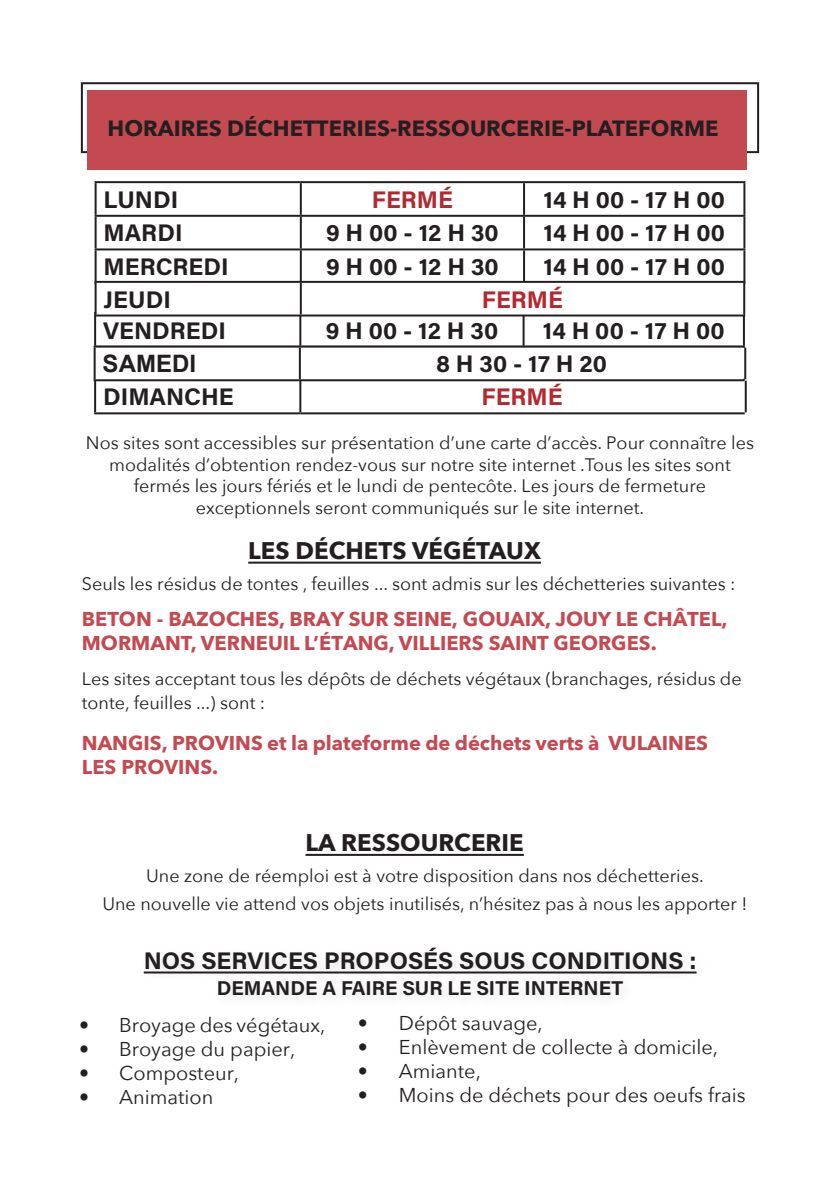
<style>
.page{position:relative;width:840px;height:1191px;background:#fff}
.page>*{position:absolute;margin:0;border:0;box-sizing:border-box;transform-origin:0 0}
.t1{font:24px "Acumin Variable Concept";color:#231f20}
.t2{font:700 24px "Avenir Next";color:#231f20}
.t3{font:24px "Acumin Variable Concept";color:#b3292f}
.t4{font:700 24px "Arial";color:#231f20}
.t5{font:24px "Minion Pro";color:#231f20}
.t6{font:700 22px "Avenir Next";color:#231f20}
.t7{font:700 20px/24px "Avenir Next";color:#c44a52}
.t8{font:20px "Avenir Next";color:#231f20}
.t9{font:20px "Acumin Variable Concept";color:#231f20}
.t10{font:18px/21.6px "Avenir Next";color:#231f20;text-align:center}
</style>
<div class="page">
<svg style="left:97px;top:183px;width:646px;height:98px"></svg>
<hr style="left:95px;top:181px;width:205px;height:2px;background:#231f20">
<hr style="left:95px;top:183px;width:2px;height:32px;background:#231f20">
<hr style="left:300px;top:181px;width:223px;height:2px;background:#231f20">
<hr style="left:299px;top:183px;width:2px;height:32px;background:#231f20">
<hr style="left:523px;top:181px;width:222px;height:2px;background:#231f20">
<hr style="left:522px;top:183px;width:2px;height:32px;background:#231f20">
<hr style="left:743px;top:183px;width:2px;height:32px;background:#231f20">
<hr style="left:95px;top:215px;width:205px;height:2px;background:#231f20">
<hr style="left:95px;top:217px;width:2px;height:31px;background:#231f20">
<hr style="left:300px;top:215px;width:223px;height:2px;background:#231f20">
<hr style="left:299px;top:217px;width:2px;height:31px;background:#231f20">
<hr style="left:523px;top:215px;width:222px;height:2px;background:#231f20">
<hr style="left:522px;top:217px;width:2px;height:31px;background:#231f20">
<hr style="left:743px;top:217px;width:2px;height:31px;background:#231f20">
<hr style="left:95px;top:248px;width:205px;height:2px;background:#231f20">
<hr style="left:95px;top:250px;width:2px;height:32px;background:#231f20">
<hr style="left:300px;top:248px;width:223px;height:2px;background:#231f20">
<hr style="left:299px;top:250px;width:2px;height:32px;background:#231f20">
<hr style="left:523px;top:248px;width:222px;height:2px;background:#231f20">
<hr style="left:522px;top:250px;width:2px;height:32px;background:#231f20">
<hr style="left:743px;top:250px;width:2px;height:32px;background:#231f20">
<hr style="left:523px;top:282px;width:222px;height:2px;background:#231f20">
<hr style="left:94px;top:312px;width:206px;height:2px;background:#231f20">
<hr style="left:94px;top:314px;width:2px;height:32px;background:#231f20">
<hr style="left:742px;top:314px;width:2px;height:32px;background:#231f20">
<hr style="left:523px;top:346px;width:221px;height:2px;background:#231f20">
<hr style="left:95px;top:281px;width:205px;height:2px;background:#231f20">
<hr style="left:300px;top:281px;width:444px;height:2px;background:#231f20">
<hr style="left:742px;top:283px;width:2px;height:31px;background:#231f20">
<hr style="left:94px;top:381px;width:2px;height:31px;background:#231f20">
<hr style="left:300px;top:379px;width:444px;height:2px;background:#231f20">
<hr style="left:744px;top:381px;width:2px;height:31px;background:#231f20">
<hr style="left:94px;top:412px;width:206px;height:2px;background:#231f20">
<hr style="left:300px;top:412px;width:444px;height:2px;background:#231f20">
<svg style="left:95px;top:282px;width:648px;height:131px"></svg>
<hr style="left:94px;top:345px;width:206px;height:2px;background:#231f20">
<hr style="left:94px;top:347px;width:2px;height:32px;background:#231f20">
<hr style="left:300px;top:345px;width:443px;height:2px;background:#231f20">
<hr style="left:299px;top:347px;width:2px;height:32px;background:#231f20">
<hr style="left:743px;top:347px;width:2px;height:32px;background:#231f20">
<hr style="left:94px;top:379px;width:206px;height:2px;background:#231f20">
<hr style="left:300px;top:379px;width:443px;height:2px;background:#231f20">
<div style="left:81px;top:82px;width:677px;height:71px;border:2px solid #231f20"></div>
<div style="left:87px;top:91px;width:659px;height:79px;background:#c44a52"></div>
<hr style="left:248px;top:561px;width:292px;height:2px;background:#231f20">
<div style="left:139px;top:941px;width:569px;height:69px;background:#fbfbfb"></div>
<hr style="left:144px;top:971px;width:552px;height:2px;background:#231f20">
<hr style="left:305px;top:854px;width:218px;height:2px;background:#231f20">
<p class="t6" style="left:107px;top:109px;width:612px">HORAIRES DÉCHETTERIES-RESSOURCERIE-PLATEFORME</p>
<h1 class="t1" style="left:104px;top:183px;width:76px">LUNDI</h1>
<h1 class="t3" style="left:371px;top:183px;width:82px">FERMÉ</h1>
<h1 class="t1" style="left:543px;top:183px;width:183px">14 H 00 - 17 H 00</h1>
<h1 class="t1" style="left:104px;top:217px;width:80px">MARDI</h1>
<h1 class="t1" style="left:326px;top:217px;width:174px">9 H 00 - 12 H 30</h1>
<h1 class="t1" style="left:543px;top:217px;width:183px">14 H 00 - 17 H 00</h1>
<h1 class="t1" style="left:104px;top:250px;width:126px">MERCREDI</h1>
<h1 class="t1" style="left:326px;top:250px;width:174px">9 H 00 - 12 H 30</h1>
<h1 class="t1" style="left:543px;top:250px;width:183px">14 H 00 - 17 H 00</h1>
<h1 class="t5" style="left:95px;top:281px;width:66px">JEUDI</h1>
<h1 class="t1" style="left:103px;top:314px;width:124px">VENDREDI</h1>
<h1 class="t1" style="left:325px;top:314px;width:174px">9 H 00 - 12 H 30</h1>
<h1 class="t1" style="left:542px;top:314px;width:183px">14 H 00 - 17 H 00</h1>
<h1 class="t1" style="left:104px;top:283px;width:69px">JEUDI</h1>
<h1 class="t3" style="left:481px;top:283px;width:83px">FERMÉ</h1>
<h1 class="t4" style="left:103px;top:348px;width:95px">SAMEDI</h1>
<h1 class="t1" style="left:436px;top:347px;width:172px">8 H 30 - 17 H 20</h1>
<h1 class="t1" style="left:103px;top:380px;width:132px">DIMANCHE</h1>
<h1 class="t3" style="left:481px;top:380px;width:83px">FERMÉ</h1>
<p class="t10" style="left:86px;top:431px;width:669px">Nos sites sont accessibles sur présentation d’une carte d’accès. Pour connaître les modalités d’obtention rendez-vous sur notre site internet .Tous les sites sont fermés les jours fériés et le lundi de pentecôte. Les jours de fermeture exceptionnels seront communiqués sur le site internet.</p>
<h1 class="t2" style="left:248px;top:529px;width:294px">LES DÉCHETS VÉGÉTAUX</h1>
<p class="t10" style="left:82px;top:572px;width:655px">Seuls les résidus de tontes , feuilles ... sont admis sur les déchetteries suivantes :</p>
<p class="t7" style="left:82px;top:606px;width:646px">BETON - BAZOCHES, BRAY SUR SEINE, GOUAIX, JOUY LE CHÂTEL,<br>MORMANT, VERNEUIL L’ÉTANG, VILLIERS SAINT GEORGES.</p>
<p class="t10" style="left:82px;top:666px;width:661px;line-height:24px;text-align:left">Les sites acceptant tous les dépôts de déchets végétaux (branchages, résidus de tonte, feuilles ...) sont :</p>
<p class="t7" style="left:82px;top:730px;width:627px">NANGIS, PROVINS et la plateforme de déchets verts à VULAINES<br>LES PROVINS.</p>
<h1 class="t2" style="left:305px;top:821px;width:219px">LA RESSOURCERIE</h1>
<p class="t10" style="left:102px;top:860px;width:646px;line-height:28.8px">Une zone de réemploi est à votre disposition dans nos déchetteries.<br>Une nouvelle vie attend vos objets inutilisés, n’hésitez pas à nous les apporter !</p>
<h1 class="t1" style="left:144px;top:944px;width:554px">NOS SERVICES PROPOSÉS SOUS CONDITIONS :</h1>
<p class="t9" style="left:217px;top:974px;width:408px">DEMANDE A FAIRE SUR LE SITE INTERNET</p>
<p class="t8" style="left:79px;top:1008px;width:247px">• Broyage des végétaux,</p>
<p class="t8" style="left:79px;top:1032px;width:217px">• Broyage du papier,</p>
<p class="t8" style="left:79px;top:1056px;width:161px">• Composteur,</p>
<p class="t8" style="left:79px;top:1080px;width:135px">• Animation</p>
<p class="t8" style="left:357px;top:1006px;width:186px">• Dépôt sauvage,</p>
<p class="t8" style="left:357px;top:1030px;width:361px">• Enlèvement de collecte à domicile,</p>
<p class="t8" style="left:357px;top:1054px;width:124px">• Amiante,</p>
<p class="t8" style="left:357px;top:1078px;width:389px">• Moins de déchets pour des oeufs frais</p>
</div>
